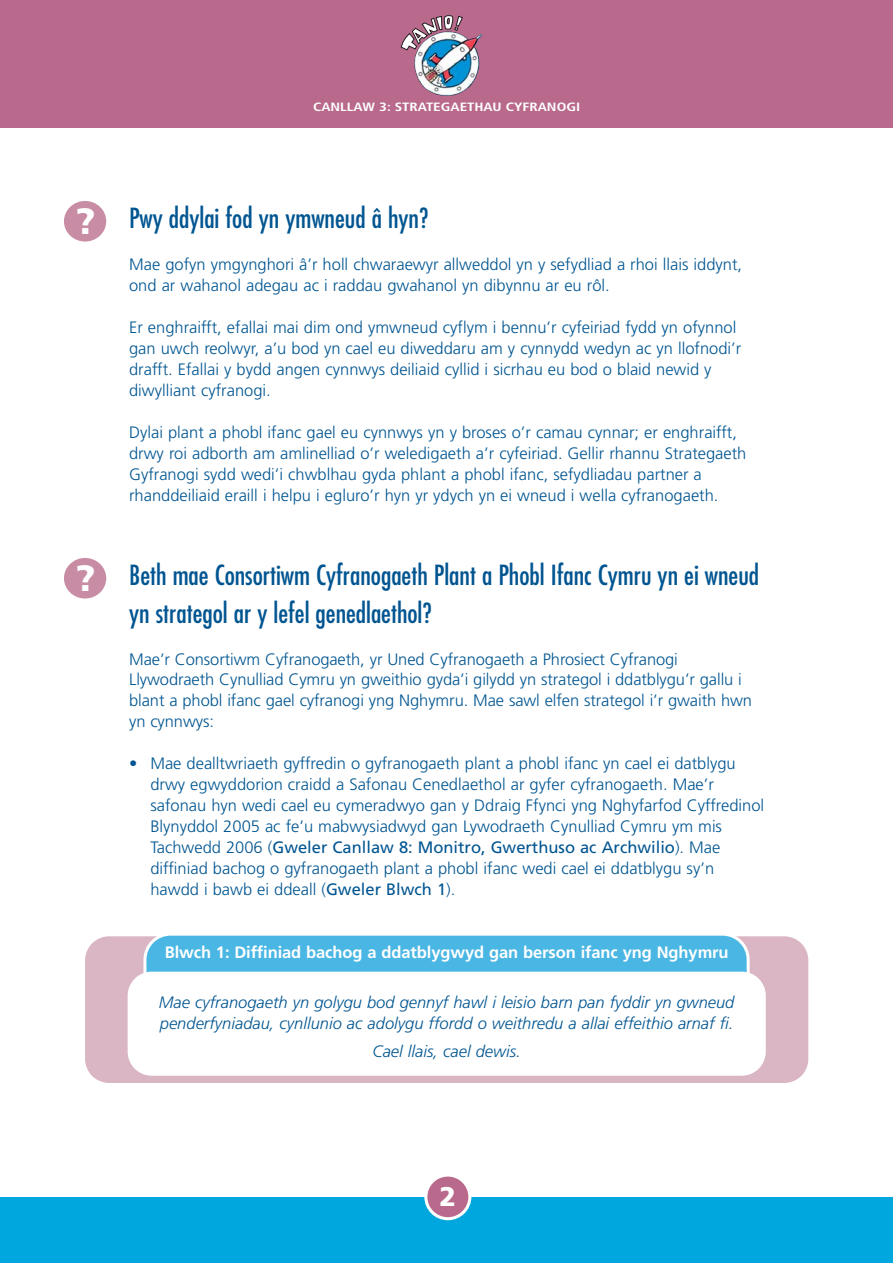
<style>
.page{position:relative;width:893px;height:1263px;background:#fff}
.page>*{position:absolute;margin:0;border:0;box-sizing:border-box;transform-origin:0 0}
.t1{font:900 36.6px "Frutiger";color:#fff}
.t2{font:condensed 27px/37.5px "Futura";color:#005591}
.t3{font:900 27px "Frutiger";color:#fff}
.t4{font:300 16.5px/21px "Frutiger";color:#005591}
.t5{font:italic 300 16.5px/21px "Frutiger";color:#005591}
.t6{font:700 16.5px "Frutiger";letter-spacing:-.005em;color:#fff}
.t7{font:700 condensed 12px "Frutiger";color:#fff;scale:1.25 1}
.s1{font-weight:400}
</style>
<div class="page">
<div style="left:85px;top:936px;width:723px;height:147px;background:#dab5c3;border-radius:24px"></div>
<div style="left:145px;top:934px;width:603px;height:82px;background:#49b6e4;border-radius:26px"></div>
<div style="left:143px;top:933px;width:606px;height:85px;border:3px solid #fff;border-radius:26px"></div>
<div style="left:128px;top:972px;width:637px;height:104px;background:#fff;border-radius:24px"></div>
<div style="left:0;top:1198px;width:892px;height:65px;background:#00a6de"></div>
<div style="left:426px;top:1175px;width:44px;height:44px;background:#b9698b;border-radius:50%"></div>
<div style="left:424px;top:1174px;width:47px;height:46px;border:3px solid #fff;border-radius:50%"></div>
<div style="left:62px;top:199px;width:46px;height:44px;background:#c88da4;border-radius:50%"></div>
<div style="left:61px;top:198px;width:48px;height:47px;border:3px solid #fff;border-radius:50%"></div>
<div style="left:62px;top:556px;width:46px;height:44px;background:#c88da4;border-radius:50%"></div>
<div style="left:61px;top:555px;width:48px;height:47px;border:3px solid #fff;border-radius:50%"></div>
<div style="left:0;top:0;width:892px;height:128px;background:#b9698b"></div>
<img style="left:414px;top:34px;width:68px;height:62px">
<svg style="left:400px;top:15px;width:63px;height:36px"></svg>
<p class="t7" style="left:313px;top:102px;width:215px">CANLLAW 3: STRATEGAETHAU CYFRANOGI</p>
<h1 class="t1" style="left:75px;top:206px;width:22px">?</h1>
<h1 class="t1" style="left:75px;top:563px;width:22px">?</h1>
<h2 class="t2" style="left:129px;top:201px;width:300px">Pwy ddylai fod yn ymwneud â hyn?</h2>
<p class="t4" style="left:129px;top:255px;width:614px">Mae gofyn ymgynghori â’r holl chwaraewyr allweddol yn y sefydliad a rhoi llais iddynt, ond ar wahanol adegau ac i raddau gwahanol yn dibynnu ar eu rôl.</p>
<p class="t4" style="left:129px;top:318px;width:613px">Er enghraifft, efallai mai dim ond ymwneud cyflym i bennu’r cyfeiriad fydd yn ofynnol gan uwch reolwyr, a’u bod yn cael eu diweddaru am y cynnydd wedyn ac yn llofnodi’r drafft. Efallai y bydd angen cynnwys deiliaid cyllid i sicrhau eu bod o blaid newid y diwylliant cyfranogi.</p>
<p class="t4" style="left:129px;top:423px;width:618px">Dylai plant a phobl ifanc gael eu cynnwys yn y broses o’r camau cynnar; er enghraifft, drwy roi adborth am amlinelliad o’r weledigaeth a’r cyfeiriad. Gellir rhannu Strategaeth Gyfranogi sydd wedi’i chwblhau gyda phlant a phobl ifanc, sefydliadau partner a rhanddeiliaid eraill i helpu i egluro’r hyn yr ydych yn ei wneud i wella cyfranogaeth.</p>
<h2 class="t2" style="left:129px;top:558px;width:631px">Beth mae Consortiwm Cyfranogaeth Plant a Phobl Ifanc Cymru yn ei wneud yn strategol ar y lefel genedlaethol?</h2>
<p class="t4" style="left:129px;top:650px;width:624px">Mae’r Consortiwm Cyfranogaeth, yr Uned Cyfranogaeth a Phrosiect Cyfranogi Llywodraeth Cynulliad Cymru yn gweithio gyda’i gilydd yn strategol i ddatblygu’r gallu i blant a phobl ifanc gael cyfranogi yng Nghymru. Mae sawl elfen strategol i’r gwaith hwn yn cynnwys:</p>
<p class="t4" style="left:150px;top:755px;width:615px;text-indent:-21px">• Mae dealltwriaeth gyffredin o gyfranogaeth plant a phobl ifanc yn cael ei datblygu drwy egwyddorion craidd a Safonau Cenedlaethol ar gyfer cyfranogaeth. Mae’r safonau hyn wedi cael eu cymeradwyo gan y Ddraig Ffynci yng Nghyfarfod Cyffredinol Blynyddol 2005 ac fe’u mabwysiadwyd gan Lywodraeth Cynulliad Cymru ym mis Tachwedd 2006 (<span class="s1">Gweler Canllaw 8: Monitro, Gwerthuso ac Archwilio</span>). Mae diffiniad bachog o gyfranogaeth plant a phobl ifanc wedi cael ei ddatblygu sy’n hawdd i bawb ei ddeall (<span class="s1">Gweler Blwch 1</span>).</p>
<p class="t6" style="left:165px;top:946px;width:565px">Blwch 1: Diffiniad bachog a ddatblygwyd gan berson ifanc yng Nghymru</p>
<p class="t5" style="left:159px;top:993px;width:577px">Mae cyfranogaeth yn golygu bod gennyf hawl i leisio barn pan fyddir yn gwneud penderfyniadau, cynllunio ac adolygu ffordd o weithredu a allai effeithio arnaf fi.</p>
<p class="t5" style="left:372px;top:1043px;width:150px">Cael llais, cael dewis.</p>
<h2 class="t3" style="left:439px;top:1186px;width:18px">2</h2>
</div>
